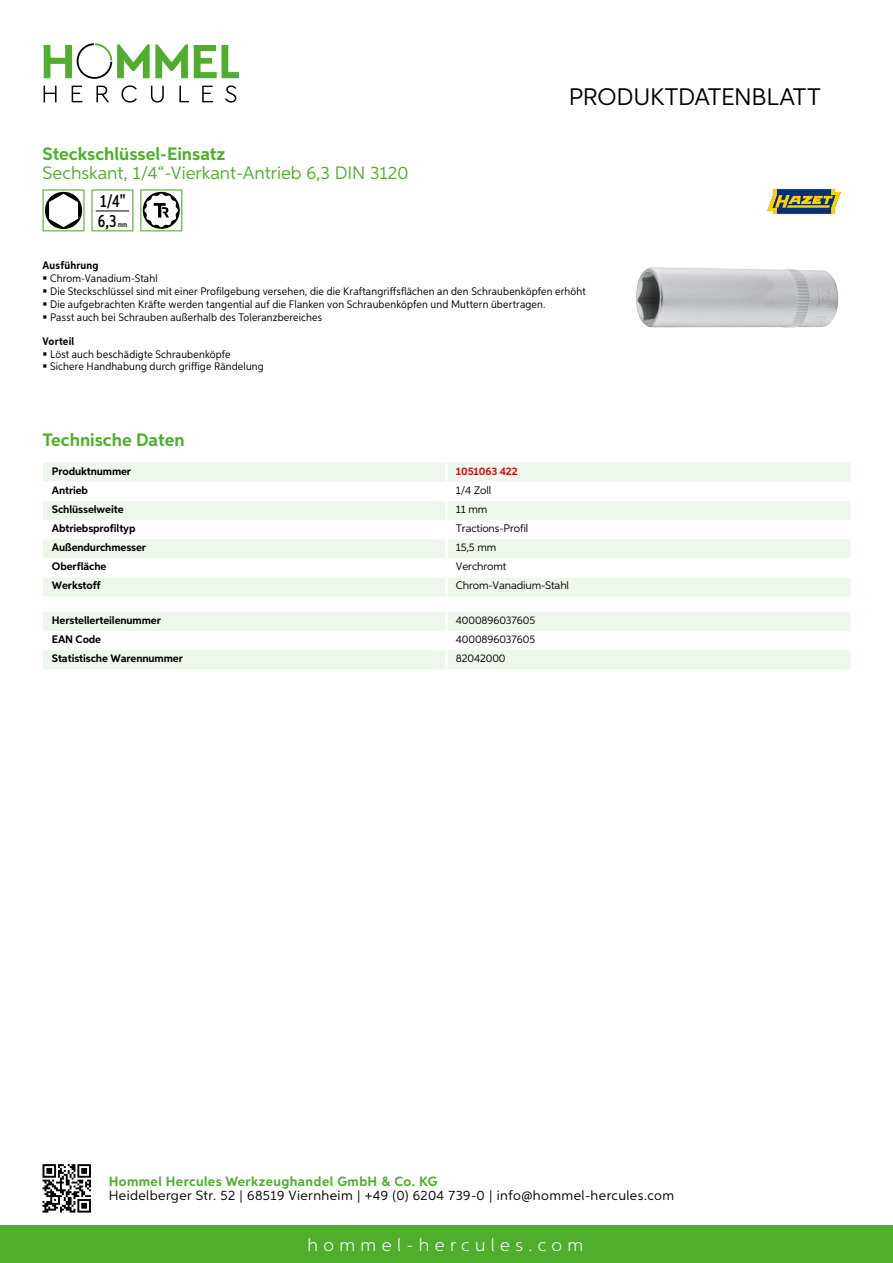
<style>
.page{position:relative;width:893px;height:1263px;background:#fff}
.page>*{position:absolute;margin:0;border:0;box-sizing:border-box;transform-origin:0 0}
.t1{font:24px "Aspira";letter-spacing:-.01em;color:#000}
.t2{font:18px "Aspira";color:#50ae2f}
.t3{font:700 18px "Aspira";color:#50ae2f}
.t4{font:300 18px "Aspira";letter-spacing:.3em;color:#fff}
.t5{font:500 17.85px/20.4px "Aspira XX Nar";color:#000}
.t6{font:13.5px "Aspira";letter-spacing:.03em;color:#000}
.t7{font:700 13.5px "Aspira";letter-spacing:.03em;color:#50ae2f}
.t8{font:10.95px/12.8px "Aspira Nar";letter-spacing:.015em;color:#000}
.t9{font:700 10.95px "Aspira";letter-spacing:-.01em;color:#000}
.t10{font:10.95px "Aspira";letter-spacing:-.01em;color:#000}
.t11{font:700 10.95px "Aspira Nar";letter-spacing:.02em;color:#000}
.t12{font:700 10.95px "Aspira";letter-spacing:-.01em;color:#cd1013}
.t13{font:500 7.35px "Aspira XX Nar";color:#000}
</style>
<div class="page">
<div style="left:0;top:1226px;width:893px;height:37px;background:#50ae2f"></div>
<svg style="left:43px;top:1164px;width:48px;height:48px"></svg>
<svg style="left:194px;top:45px;width:45px;height:33px"></svg>
<svg style="left:44px;top:43px;width:144px;height:36px"></svg>
<svg style="left:44px;top:86px;width:13px;height:16px"></svg>
<svg style="left:72px;top:86px;width:10px;height:16px"></svg>
<svg style="left:96px;top:86px;width:13px;height:16px"></svg>
<svg style="left:121px;top:85px;width:16px;height:18px"></svg>
<svg style="left:151px;top:86px;width:13px;height:17px"></svg>
<svg style="left:179px;top:86px;width:10px;height:16px"></svg>
<svg style="left:202px;top:86px;width:11px;height:16px"></svg>
<svg style="left:225px;top:85px;width:11px;height:18px"></svg>
<div style="left:43px;top:463px;width:807px;height:133px;background:#eef7eb"></div>
<svg style="left:43px;top:482px;width:807px;height:95px"></svg>
<hr style="left:445px;top:463px;width:3px;height:19px;background:#fff">
<hr style="left:445px;top:482px;width:3px;height:19px;background:#fff">
<hr style="left:445px;top:501px;width:3px;height:19px;background:#fff">
<hr style="left:445px;top:520px;width:3px;height:19px;background:#fff">
<hr style="left:445px;top:539px;width:3px;height:19px;background:#fff">
<hr style="left:445px;top:558px;width:3px;height:19px;background:#fff">
<hr style="left:445px;top:577px;width:3px;height:19px;background:#fff">
<svg style="left:43px;top:612px;width:807px;height:57px"></svg>
<hr style="left:445px;top:650px;width:3px;height:19px;background:#fff">
<svg style="left:43px;top:189px;width:42px;height:42px"></svg>
<svg style="left:91px;top:189px;width:42px;height:42px"></svg>
<hr style="left:96px;top:211px;width:33px;height:1px;background:#000">
<svg style="left:140px;top:189px;width:42px;height:42px"></svg>
<img style="left:636px;top:267px;width:202px;height:61px">
<svg style="left:767px;top:188px;width:75px;height:26px;background:#818763"></svg>
<h2 class="t3" style="left:43px;top:142px;width:184px">Steckschlüssel-Einsatz</h2>
<h2 class="t2" style="left:43px;top:162px;width:367px">Sechskant, 1/4“-Vierkant-Antrieb 6,3 DIN 3120</h2>
<h3 class="t5" style="left:98px;top:191px;width:29px">1/4"<br>6,3</h3>
<p class="t13" style="left:118px;top:220px;width:11px">mm</p>
<h1 class="t1" style="left:569px;top:82px;width:253px">Produktdatenblatt</h1>
<p class="t11" style="left:43px;top:259px;width:58px">Ausführung</p>
<p class="t8" style="left:50px;top:272px;width:537px">Chrom-Vanadium-Stahl<br>Die Steckschlüssel sind mit einer Profilgebung versehen, die die Kraftangriffsflächen an den Schraubenköpfen erhöht Die aufgebrachten Kräfte werden tangential auf die Flanken von Schraubenköpfen und Muttern übertragen.<br>Passt auch bei Schrauben außerhalb des Toleranzbereiches</p>
<p class="t11" style="left:43px;top:334px;width:33px">Vorteil</p>
<p class="t8" style="left:50px;top:347px;width:215px">Löst auch beschädigte Schraubenköpfe<br>Sichere Handhabung durch griffige Rändelung</p>
<h2 class="t3" style="left:43px;top:428px;width:144px">Technische Daten</h2>
<p class="t9" style="left:52px;top:464px;width:81px">Produktnummer</p>
<p class="t12" style="left:456px;top:464px;width:63px">1051063 422</p>
<p class="t9" style="left:52px;top:483px;width:38px">Antrieb</p>
<p class="t10" style="left:456px;top:483px;width:37px">1/4 Zoll</p>
<p class="t9" style="left:52px;top:502px;width:73px">Schlüsselweite</p>
<p class="t10" style="left:456px;top:502px;width:33px">11 mm</p>
<p class="t9" style="left:52px;top:521px;width:85px">Abtriebsprofiltyp</p>
<p class="t10" style="left:456px;top:521px;width:74px">Tractions-Profil</p>
<p class="t9" style="left:52px;top:540px;width:96px">Außendurchmesser</p>
<p class="t10" style="left:456px;top:541px;width:42px">15,5 mm</p>
<p class="t9" style="left:52px;top:560px;width:56px">Oberfläche</p>
<p class="t10" style="left:456px;top:560px;width:52px">Verchromt</p>
<p class="t9" style="left:52px;top:579px;width:50px">Werkstoff</p>
<p class="t10" style="left:456px;top:579px;width:115px">Chrom-Vanadium-Stahl</p>
<p class="t9" style="left:52px;top:613px;width:111px">Herstellerteilenummer</p>
<p class="t10" style="left:456px;top:613px;width:81px">4000896037605</p>
<p class="t9" style="left:52px;top:632px;width:51px">EAN Code</p>
<p class="t10" style="left:456px;top:632px;width:81px">4000896037605</p>
<p class="t9" style="left:52px;top:652px;width:132px">Statistische Warennummer</p>
<p class="t10" style="left:456px;top:652px;width:51px">82042000</p>
<p class="t7" style="left:109px;top:1172px;width:330px">Hommel Hercules Werkzeughandel GmbH &amp; Co. KG</p>
<p class="t6" style="left:109px;top:1187px;width:567px">Heidelberger Str. 52 | 68519 Viernheim | +49 (0) 6204 739-0 | info@hommel-hercules.com</p>
<h2 class="t4" style="left:307px;top:1234px;width:277px">hommel-hercules.com</h2>
</div>
